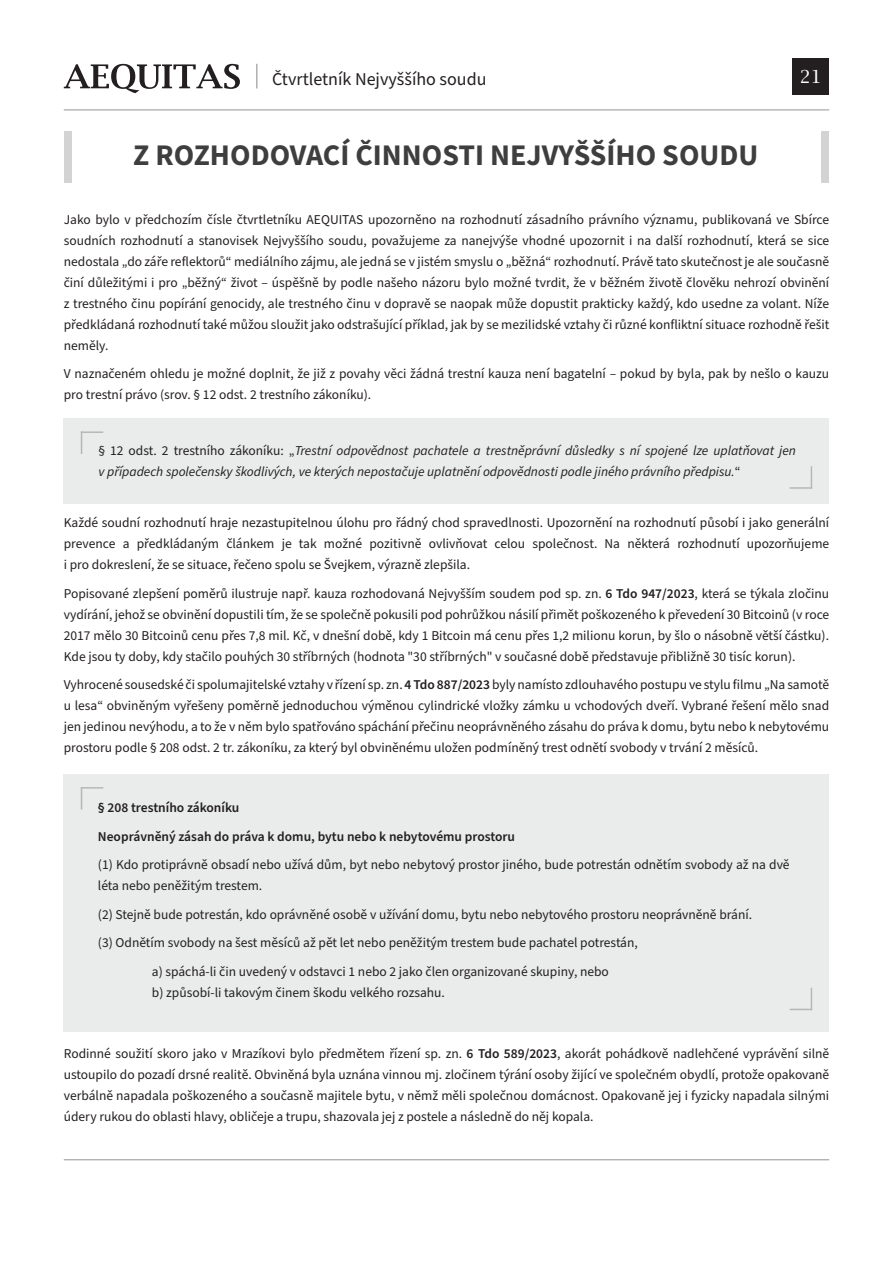
<style>
.page{position:relative;width:893px;height:1263px;background:#fff}
.page>*{position:absolute;margin:0;border:0;box-sizing:border-box;transform-origin:0 0}
.t1{font:30px "Source Sans Variable";color:#3e3e3f}
.t2{font:18px "Source Sans Pro";color:#231f20}
.t3{font:18px "Lucida Bright";color:#fff}
.t4{font:13.5px/21px "Source Sans Pro";color:#231f20;text-align:justify}
.t5{font:italic 13.5px/21px "Source Sans Pro";color:#231f20}
.t6{font:600 13.5px/28.5px "Source Sans Pro";color:#231f20}
.s1{font-style:normal}
.s2{font-weight:600}
</style>
<div class="page">
<div style="left:792px;top:59px;width:37px;height:36px;background:#231f20"></div>
<svg style="left:64px;top:64px;width:176px;height:29px"></svg>
<hr style="left:64px;top:110px;width:765px;height:1px;background:#939598">
<svg style="left:256px;top:64px;width:1px;height:24px"></svg>
<hr style="left:64px;top:1159px;width:765px;height:1px;background:#939598">
<div style="left:64px;top:132px;width:7px;height:51px;background:#d3d3d3"></div>
<div style="left:822px;top:131px;width:7px;height:52px;background:#d3d3d3"></div>
<div style="left:64px;top:419px;width:765px;height:85px;background:#e9ecea"></div>
<svg style="left:81px;top:433px;width:1px;height:21px"></svg>
<hr style="left:81px;top:431px;width:22px;height:2px;background:#b6b7bb">
<svg style="left:811px;top:466px;width:1px;height:21px"></svg>
<hr style="left:790px;top:487px;width:22px;height:2px;background:#b6b7bb">
<div style="left:64px;top:774px;width:765px;height:258px;background:#e9ecea"></div>
<svg style="left:81px;top:789px;width:1px;height:21px"></svg>
<hr style="left:81px;top:787px;width:22px;height:2px;background:#b6b7bb">
<svg style="left:790px;top:988px;width:22px;height:22px"></svg>
<h2 class="t2" style="left:272px;top:67px;width:216px">Čtvrtletník Nejvyššího soudu</h2>
<h2 class="t3" style="left:800px;top:66px;width:23px">21</h2>
<h1 class="t1" style="left:133px;top:137px;width:627px">Z ROZHODOVACÍ ČINNOSTI NEJVYŠŠÍHO SOUDU</h1>
<p class="t4" style="left:64px;top:209px;width:767px">Jako bylo v předchozím čísle čtvrtletníku AEQUITAS upozorněno na rozhodnutí zásadního právního významu, publikovaná ve Sbírce soudních rozhodnutí a stanovisek Nejvyššího soudu, považujeme za nanejvýše vhodné upozornit i na další rozhodnutí, která se sice nedostala „do záře reflektorů“ mediálního zájmu, ale jedná se v jistém smyslu o „běžná“ rozhodnutí. Právě tato skutečnost je ale současně činí důležitými i pro „běžný“ život – úspěšně by podle našeho názoru bylo možné tvrdit, že v běžném životě člověku nehrozí obvinění z trestného činu popírání genocidy, ale trestného činu v dopravě se naopak může dopustit prakticky každý, kdo usedne za volant. Níže předkládaná rozhodnutí také můžou sloužit jako odstrašující příklad, jak by se mezilidské vztahy či různé konfliktní situace rozhodně řešit neměly.</p>
<p class="t4" style="left:64px;top:364px;width:767px">V naznačeném ohledu je možné doplnit, že již z povahy věci žádná trestní kauza není bagatelní – pokud by byla, pak by nešlo o kauzu pro trestní právo (srov. § 12 odst. 2 trestního zákoníku).</p>
<p class="t5" style="left:98px;top:440px;width:699px"><span class="s1">§ 12 odst. 2 trestního zákoníku: „</span>Trestní odpovědnost pachatele a trestněprávní důsledky s ní spojené lze uplatňovat jen v případech společensky škodlivých, ve kterých nepostačuje uplatnění odpovědnosti podle jiného právního předpisu.<span class="s1">“</span></p>
<p class="t4" style="left:64px;top:513px;width:767px">Každé soudní rozhodnutí hraje nezastupitelnou úlohu pro řádný chod spravedlnosti. Upozornění na rozhodnutí působí i jako generální prevence a předkládaným článkem je tak možné pozitivně ovlivňovat celou společnost. Na některá rozhodnutí upozorňujeme i pro dokreslení, že se situace, řečeno spolu se Švejkem, výrazně zlepšila.</p>
<p class="t4" style="left:64px;top:583px;width:767px">Popisované zlepšení poměrů ilustruje např. kauza rozhodovaná Nejvyšším soudem pod sp. zn. <span class="s2">6 Tdo 947/2023</span>, která se týkala zločinu vydírání, jehož se obvinění dopustili tím, že se společně pokusili pod pohrůžkou násilí přimět poškozeného k převedení 30 Bitcoinů (v roce 2017 mělo 30 Bitcoinů cenu přes 7,8 mil. Kč, v dnešní době, kdy 1 Bitcoin má cenu přes 1,2 milionu korun, by šlo o násobně větší částku).<br>Kde jsou ty doby, kdy stačilo pouhých 30 stříbrných (hodnota "30 stříbrných" v současné době představuje přibližně 30 tisíc korun).</p>
<p class="t4" style="left:64px;top:675px;width:767px">Vyhrocené sousedské či spolumajitelské vztahy v řízení sp. zn. <span class="s2">4 Tdo 887/2023</span> byly namísto zdlouhavého postupu ve stylu filmu „Na samotě u lesa“ obviněným vyřešeny poměrně jednoduchou výměnou cylindrické vložky zámku u vchodových dveří. Vybrané řešení mělo snad jen jedinou nevýhodu, a to že v něm bylo spatřováno spáchání přečinu neoprávněného zásahu do práva k domu, bytu nebo k nebytovému prostoru podle § 208 odst. 2 tr. zákoníku, za který byl obviněnému uložen podmíněný trest odnětí svobody v trvání 2 měsíců.</p>
<p class="t6" style="left:98px;top:794px;width:419px">§ 208 trestního zákoníku<br>Neoprávněný zásah do práva k domu, bytu nebo k nebytovému prostoru</p>
<p class="t4" style="left:98px;top:855px;width:693px">(1) Kdo protiprávně obsadí nebo užívá dům, byt nebo nebytový prostor jiného, bude potrestán odnětím svobody až na dvě léta nebo peněžitým trestem.</p>
<p class="t4" style="left:98px;top:904px;width:656px">(2) Stejně bude potrestán, kdo oprávněné osobě v užívání domu, bytu nebo nebytového prostoru neoprávněně brání.</p>
<p class="t4" style="left:98px;top:933px;width:541px">(3) Odnětím svobody na šest měsíců až pět let nebo peněžitým trestem bude pachatel potrestán,</p>
<p class="t4" style="left:152px;top:961px;width:458px">a) spáchá-li čin uvedený v odstavci 1 nebo 2 jako člen organizované skupiny, nebo</p>
<p class="t4" style="left:152px;top:982px;width:295px">b) způsobí-li takovým činem škodu velkého rozsahu.</p>
<p class="t4" style="left:64px;top:1043px;width:767px">Rodinné soužití skoro jako v Mrazíkovi bylo předmětem řízení sp. zn. <span class="s2">6 Tdo 589/2023</span>, akorát pohádkově nadlehčené vyprávění silně ustoupilo do pozadí drsné realitě. Obviněná byla uznána vinnou mj. zločinem týrání osoby žijící ve společném obydlí, protože opakovaně verbálně napadala poškozeného a současně majitele bytu, v němž měli společnou domácnost. Opakovaně jej i fyzicky napadala silnými údery rukou do oblasti hlavy, obličeje a trupu, shazovala jej z postele a následně do něj kopala.</p>
</div>
